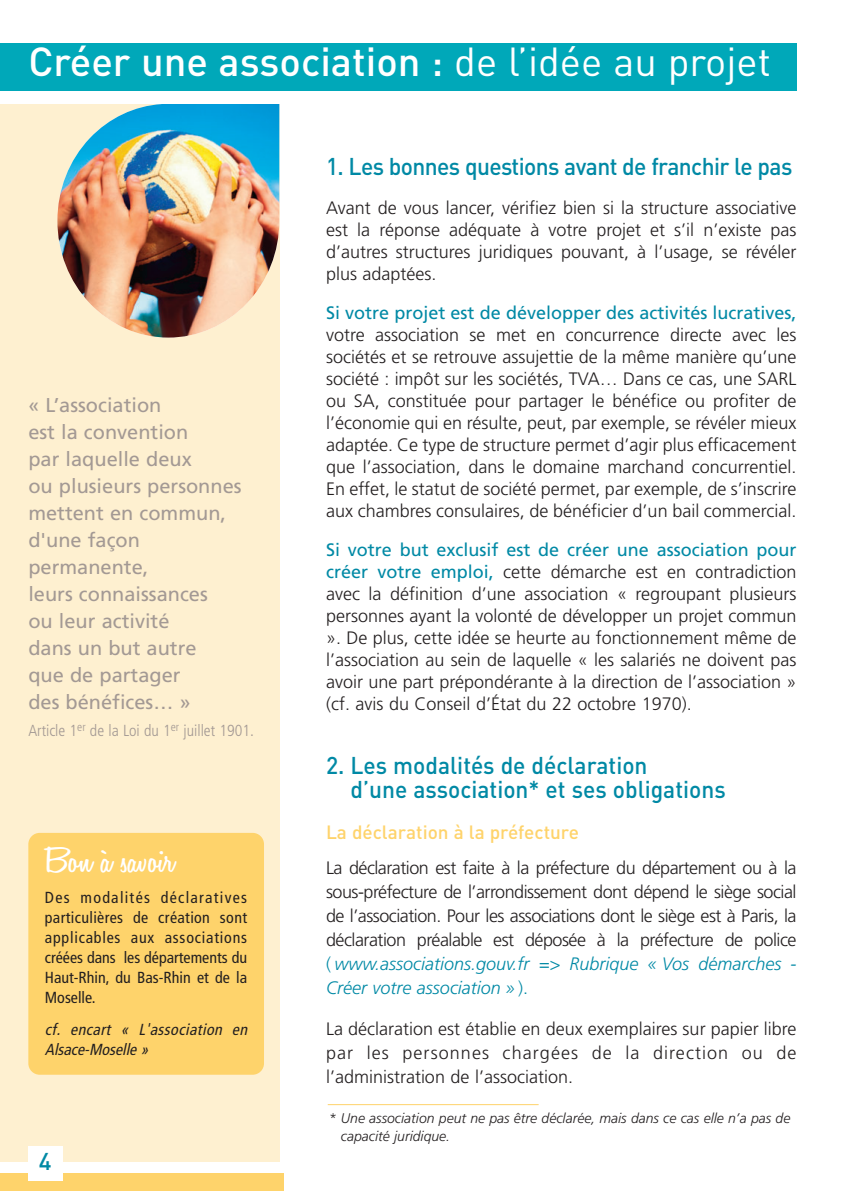
<style>
.page{position:relative;width:842px;height:1191px;background:#fff}
.page>*{position:absolute;margin:0;border:0;box-sizing:border-box;transform-origin:0 0}
.t1{font:500 40px "DINOT";color:#fff}
.t2{font:600 36px "Honey Script";color:#fff;scale:1.3 1}
.t3{font:500 24px/24px "DINOT";color:#0089a5;scale:.95 1}
.t4{font:500 24px "DINOT";letter-spacing:-.025em;color:#0089a5;scale:.95 1}
.t5{font:500 24px "DINOT";color:#0089a5}
.t6{font:20px/27px "Frutiger LT Std";color:#a39994}
.t7{font:500 19px "DINOT";color:#fed36b}
.t8{font:300 18px/22px "Frutiger LT Std";color:#231f20;text-align:justify}
.t9{font:18px "Frutiger LT Std";color:#0089a5}
.t10{font:condensed 16px/20px "Frutiger LT Std";color:#231f20;text-align:justify}
.t11{font:italic condensed 16px/20px "Frutiger";color:#231f20}
.t12{font:300 condensed 16px "Frutiger LT Std";color:#a39994}
.t13{font:italic 300 14px/18px "Frutiger LT Std";color:#231f20}
.s1{font-weight:400}
.s2{font-weight:400;color:#0089a5}
.s3{color:#0089a5}
.s4{font-style:italic;color:#0089a5}
</style>
<div class="page">
<div style="left:0;top:104px;width:279px;height:1057px;background:#fef0d0"></div>
<div style="left:0;top:43px;width:797px;height:48px;background:#00a8b9"></div>
<img style="left:57px;top:104px;width:222px;height:233px">
<hr style="left:328px;top:1104px;width:211px;height:1px;background:#fed36b">
<div style="left:28px;top:833px;width:236px;height:241px;background:#fed36b;border-radius:11px"></div>
<div style="left:0;top:1174px;width:283px;height:17px;background:#fed36b"></div>
<div style="left:28px;top:1146px;width:34px;height:34px;background:#fff"></div>
<h1 class="t1" style="left:28px;top:48px;width:744px">Créer une association : <span class="s1">de l’idée au projet</span></h1>
<p class="t6" style="left:28px;top:392px;width:215px">« L’association<br>est la convention<br>par laquelle deux<br>ou plusieurs personnes mettent en commun, d'une façon permanente,<br>leurs connaissances<br>ou leur activité<br>dans un but autre<br>que de partager<br>des bénéfices… »</p>
<p class="t12" style="left:28px;top:724px;width:227px">Article 1<sup>er</sup> de la Loi du 1<sup>er</sup> juillet 1901.</p>
<h2 class="t2" style="left:45px;top:838px;width:101px">Bon à savoir</h2>
<p class="t10" style="left:45px;top:889px;width:204px">Des modalités déclaratives particulières de création sont applicables aux associations créées dans les départements du Haut-Rhin, du Bas-Rhin et de la Moselle.</p>
<p class="t11" style="left:45px;top:1020px;width:207px">cf. encart « L'association en<br>Alsace-Moselle »</p>
<h3 class="t5" style="left:39px;top:1153px;width:14px">4</h3>
<h3 class="t4" style="left:326px;top:158px;width:492px">1. Les bonnes questions avant de franchir le pas</h3>
<p class="t8" style="left:326px;top:198px;width:472px">Avant de vous lancer, vérifiez bien si la structure associative est la réponse adéquate à votre projet et s’il n’existe pas d’autres structures juridiques pouvant, à l’usage, se révéler plus adaptées.</p>
<p class="t9" style="left:326px;top:305px;width:472px">Si votre projet est de développer des activités lucratives,</p>
<p class="t8" style="left:326px;top:325px;width:472px">votre association se met en concurrence directe avec les sociétés et se retrouve assujettie de la même manière qu’une société : impôt sur les sociétés, TVA… Dans ce cas, une SARL ou SA, constituée pour partager le bénéfice ou profiter de l’économie qui en résulte, peut, par exemple, se révéler mieux adaptée. Ce type de structure permet d’agir plus efficacement que l’association, dans le domaine marchand concurrentiel.<br>En effet, le statut de société permet, par exemple, de s’inscrire aux chambres consulaires, de bénéficier d’un bail commercial.</p>
<p class="t8" style="left:326px;top:540px;width:472px"><span class="s2">Si votre but exclusif est de créer une association pour créer votre emploi,</span> cette démarche est en contradiction avec la définition d’une association « regroupant plusieurs personnes ayant la volonté de développer un projet commun ». De plus, cette idée se heurte au fonctionnement même de l’association au sein de laquelle « les salariés ne doivent pas avoir une part prépondérante à la direction de l’association » (cf. avis du Conseil d’État du 22 octobre 1970).</p>
<h3 class="t3" style="left:350px;top:756px;width:396px;text-indent:-25px">2. Les modalités de déclaration<br>d’une association* et ses obligations</h3>
<p class="t7" style="left:326px;top:825px;width:254px">La déclaration à la préfecture</p>
<p class="t8" style="left:326px;top:857px;width:472px;line-height:24px">La déclaration est faite à la préfecture du département ou à la sous-préfecture de l’arrondissement dont dépend le siège social de l’association. Pour les associations dont le siège est à Paris, la déclaration préalable est déposée à la préfecture de police <span class="s3">(</span> <span class="s4">www.associations.gouv.fr =&gt; Rubrique « Vos démarches - Créer votre association »</span> <span class="s3">).</span></p>
<p class="t8" style="left:326px;top:1018px;width:472px;line-height:24px">La déclaration est établie en deux exemplaires sur papier libre par les personnes chargées de la direction ou de l’administration de l’association.</p>
<p class="t13" style="left:341px;top:1110px;width:451px;text-indent:-12px">* Une association peut ne pas être déclarée, mais dans ce cas elle n’a pas de capacité juridique.</p>
</div>
